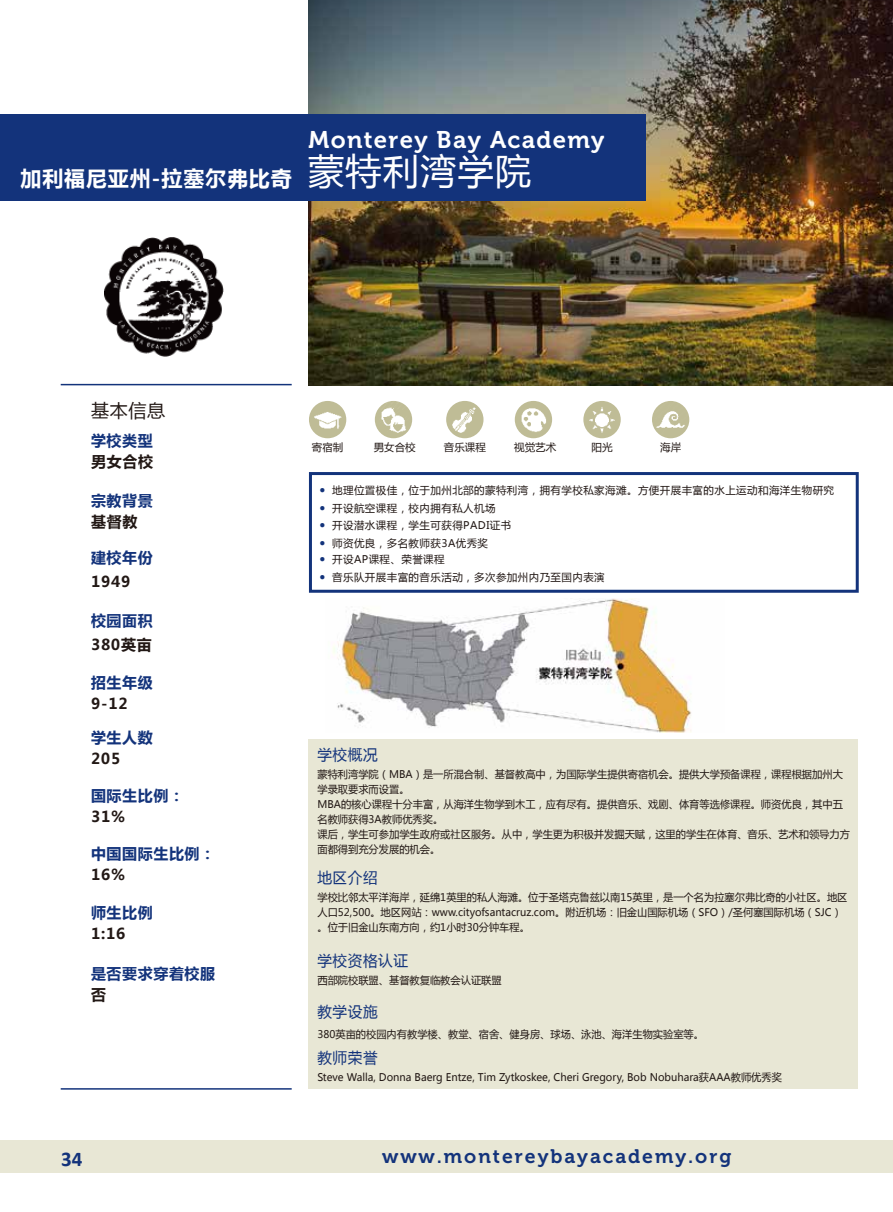
<style>
.page{position:relative;width:893px;height:1212px;background:#fff}
.page>*{position:absolute;margin:0;border:0;box-sizing:border-box;transform-origin:0 0}
.t1{font:36px "Microsoft Ya Hei";letter-spacing:.04em;color:#fff}
.t2{font:24px "Museo 700";letter-spacing:.055em;color:#fff}
.t3{font:700 21px "Microsoft Ya Hei";letter-spacing:.04em;color:#fff}
.t4{font:700 21px "Calibri";color:#13337b}
.t5{font:19.5px "Museo 700";letter-spacing:.1em;color:#13337b}
.t6{font:18px "Microsoft Ya Hei";color:#221815}
.t7{font:700 15px "Microsoft Ya Hei";letter-spacing:.04em;color:#13337b}
.t8{font:700 15px "Microsoft Ya Hei";letter-spacing:.05em;color:#221815}
.t9{font:15px "Microsoft Ya Hei";letter-spacing:.04em;color:#13337b}
.t10{font:10.5px/15px "Microsoft Ya Hei";color:#221815}
.t11{font:10.5px "Microsoft Ya Hei";letter-spacing:.04em;color:#221815}
.s1{font-family:"Calibri";font-weight:700;font-size:12px;color:#13337b}
</style>
<div class="page">
<img style="left:515px;top:401px;width:37px;height:37px;border-radius:19px">
<div style="left:308px;top:740px;width:549px;height:349px;background:#e8e7d5"></div>
<img style="left:309px;top:0;width:584px;height:385px">
<div style="left:0;top:115px;width:645px;height:86px;background:#13337b"></div>
<div style="left:0;top:1140px;width:893px;height:32px;background:#e8e7d5"></div>
<div style="left:309px;top:472px;width:550px;height:121px;border:3px solid #13337b"></div>
<hr style="left:61px;top:384px;width:231px;height:1px;background:#13337b">
<hr style="left:61px;top:1088px;width:231px;height:1px;background:#13337b">
<img style="left:309px;top:401px;width:37px;height:37px;border-radius:19px">
<img style="left:446px;top:401px;width:37px;height:37px;border-radius:19px">
<img style="left:583px;top:401px;width:38px;height:37px;border-radius:19px">
<img style="left:652px;top:401px;width:37px;height:37px;border-radius:19px">
<img style="left:375px;top:401px;width:37px;height:37px;border-radius:19px">
<img style="left:333px;top:599px;width:358px;height:133px">
<img style="left:105px;top:238px;width:119px;height:118px">
<h3 class="t3" style="left:21px;top:164px;width:272px">加利福尼亚州-拉塞尔弗比奇</h3>
<h2 class="t2" style="left:309px;top:126px;width:297px">Monterey Bay Academy</h2>
<h1 class="t1" style="left:308px;top:147px;width:225px">蒙特利湾学院</h1>
<h3 class="t6" style="left:91px;top:398px;width:76px">基本信息</h3>
<h3 class="t7" style="left:91px;top:430px;width:63px">学校类型</h3>
<h3 class="t8" style="left:91px;top:451px;width:64px">男女合校</h3>
<h3 class="t7" style="left:91px;top:490px;width:63px">宗教背景</h3>
<h3 class="t8" style="left:91px;top:511px;width:48px">基督教</h3>
<h3 class="t7" style="left:91px;top:547px;width:63px">建校年份</h3>
<h3 class="t8" style="left:91px;top:571px;width:41px">1949</h3>
<h3 class="t7" style="left:91px;top:610px;width:63px">校园面积</h3>
<h3 class="t8" style="left:91px;top:634px;width:62px">380英亩</h3>
<h3 class="t7" style="left:91px;top:672px;width:63px">招生年级</h3>
<h3 class="t8" style="left:91px;top:693px;width:38px">9-12</h3>
<h3 class="t7" style="left:91px;top:727px;width:63px">学生人数</h3>
<h3 class="t8" style="left:91px;top:748px;width:31px">205</h3>
<h3 class="t7" style="left:91px;top:785px;width:94px">国际生比例：</h3>
<h3 class="t8" style="left:91px;top:806px;width:35px">31%</h3>
<h3 class="t7" style="left:91px;top:843px;width:126px">中国国际生比例：</h3>
<h3 class="t8" style="left:91px;top:864px;width:35px">16%</h3>
<h3 class="t7" style="left:91px;top:902px;width:63px">师生比例</h3>
<h3 class="t8" style="left:91px;top:923px;width:36px">1:16</h3>
<h3 class="t7" style="left:91px;top:963px;width:126px">是否要求穿着校服</h3>
<h3 class="t8" style="left:91px;top:984px;width:16px">否</h3>
<h3 class="t4" style="left:61px;top:1144px;width:23px">34</h3>
<p class="t10" style="left:514px;top:440px;width:43px">视觉艺术</p>
<p class="t10" style="left:312px;top:440px;width:33px">寄宿制</p>
<p class="t10" style="left:374px;top:440px;width:44px">男女合校</p>
<p class="t10" style="left:444px;top:440px;width:43px">音乐课程</p>
<p class="t10" style="left:592px;top:440px;width:22px">阳光</p>
<p class="t10" style="left:660px;top:440px;width:22px">海岸</p>
<p class="t11" style="left:319px;top:483px;width:516px"><span class="s1">•</span> 地理位置极佳，位于加州北部的蒙特利湾，拥有学校私家海滩。方便开展丰富的水上运动和海洋生物研究</p>
<p class="t11" style="left:319px;top:501px;width:178px"><span class="s1">•</span> 开设航空课程，校内拥有私人机场</p>
<p class="t11" style="left:319px;top:518px;width:193px"><span class="s1">•</span> 开设潜水课程，学生可获得PADI证书</p>
<p class="t11" style="left:319px;top:536px;width:170px"><span class="s1">•</span> 师资优良，多名教师获3A优秀奖</p>
<p class="t11" style="left:319px;top:552px;width:127px"><span class="s1">•</span> 开设AP课程、荣誉课程</p>
<p class="t11" style="left:319px;top:570px;width:287px"><span class="s1">•</span> 音乐队开展丰富的音乐活动，多次参加州内乃至国内表演</p>
<h3 class="t9" style="left:317px;top:744px;width:62px">学校概况</h3>
<p class="t10" style="left:317px;top:766px;width:534px">蒙特利湾学院（MBA）是一所混合制、基督教高中，为国际学生提供寄宿机会。提供大学预备课程，课程根据加州大学录取要求而设置。<br>MBA的核心课程十分丰富，从海洋生物学到木工，应有尽有。提供音乐、戏剧、体育等选修课程。师资优良，其中五名教师获得3A教师优秀奖。<br>课后，学生可参加学生政府或社区服务。从中，学生更为积极并发掘天赋，这里的学生在体育、音乐、艺术和领导力方面都得到充分发展的机会。</p>
<p class="t10" style="left:317px;top:890px;width:532px">学校比邻太平洋海岸，延绵1英里的私人海滩。位于圣塔克鲁兹以南15英里，是一个名为拉塞尔弗比奇的小社区。地区人口52,500。地区网站：www.cityofsantacruz.com。附近机场：旧金山国际机场（SFO）/圣何塞国际机场（SJC）。位于旧金山东南方向，约1小时30分钟车程。</p>
<h3 class="t9" style="left:317px;top:950px;width:92px">学校资格认证</h3>
<p class="t10" style="left:317px;top:972px;width:186px">西部院校联盟、基督教复临教会认证联盟</p>
<h3 class="t9" style="left:317px;top:1001px;width:62px">教学设施</h3>
<p class="t10" style="left:317px;top:1026px;width:388px">380英亩的校园内有教学楼、教堂、宿舍、健身房、球场、泳池、海洋生物实验室等。</p>
<h3 class="t9" style="left:317px;top:1047px;width:62px">教师荣誉</h3>
<p class="t10" style="left:317px;top:1069px;width:466px">Steve Walla, Donna Baerg Entze, Tim Zytkoskee, Cheri Gregory, Bob Nobuhara获AAA教师优秀奖</p>
<h3 class="t9" style="left:317px;top:868px;width:62px">地区介绍</h3>
<h3 class="t5" style="left:382px;top:1145px;width:351px">www.montereybayacademy.org</h3>
</div>
